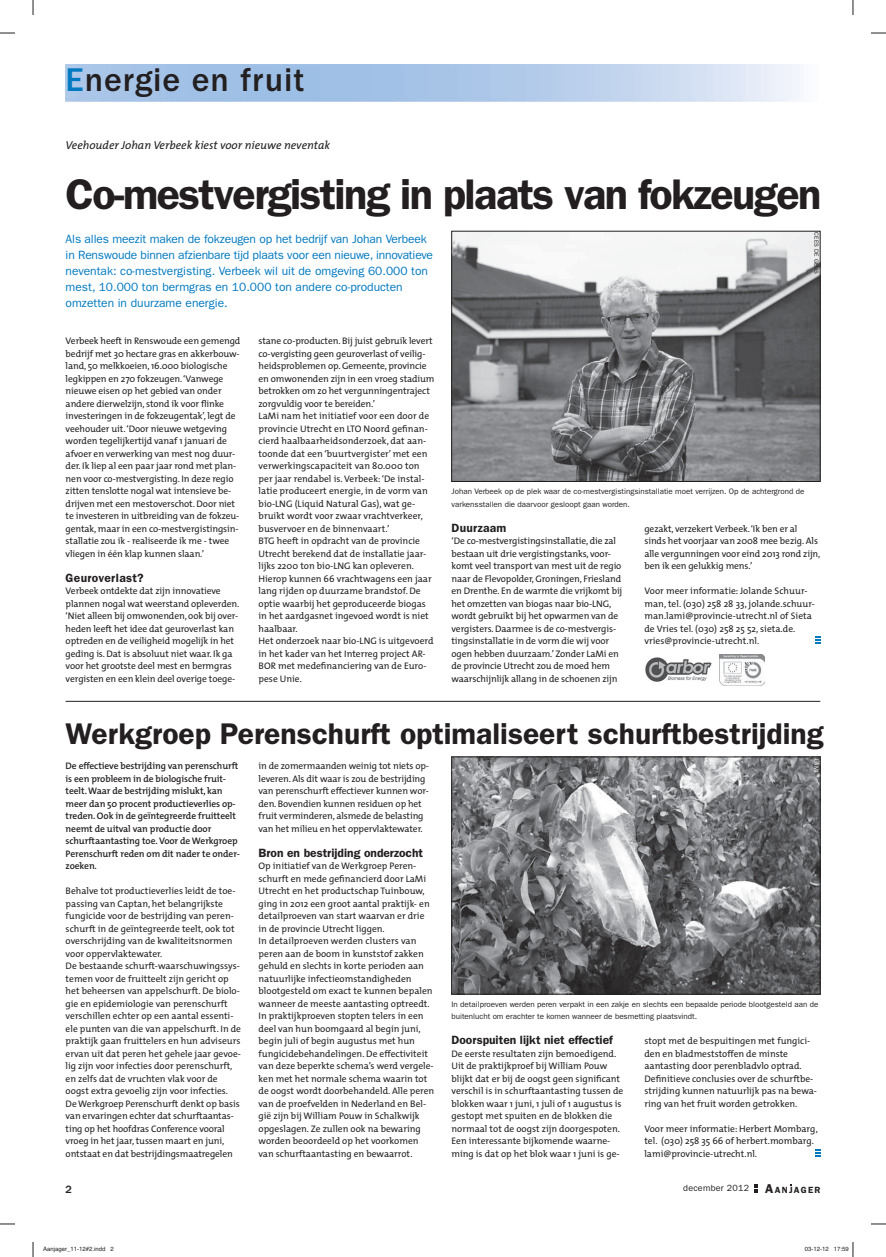
<style>
.page{position:relative;width:886px;height:1257px;background:#fff}
.page>*{position:absolute;margin:0;border:0;box-sizing:border-box;transform-origin:0 0}
.t1{font:600 43px "Franklin Gothic";letter-spacing:-.035em;color:#231f20}
.t2{font:500 34px "Franklin Gothic";letter-spacing:.025em;color:#231f20}
.t3{font:600 30px "Franklin Gothic";color:#231f20}
.t4{font:12px/16px "Franklin Gothic";letter-spacing:-.01em;color:#0079c1}
.t5{font:600 12px "Franklin Gothic";color:#231f20}
.t6{font:600 12px "Franklin Gothic";letter-spacing:.025em;color:#231f20}
.t7{font:italic 11.5px "The Mix";color:#231f20}
.t8{font:500 11px "Franklin Gothic";color:#231f20}
.t9{font:9.5px/12.5px "The Mix";color:#231f20}
.t10{font:600 9.5px/12.5px "The Mix";letter-spacing:-.01em;color:#231f20}
.t11{font:9px "Franklin Gothic";letter-spacing:.025em;color:#231f20}
.t12{font:600 9px "Franklin Gothic";letter-spacing:.145em;color:#231f20}
.t13{font:8px/12.5px "Franklin Gothic";color:#231f20}
.t14{font:6px "Helvetica";color:#231f20}
.t15{font:6px "Franklin Gothic";letter-spacing:.025em;color:#231f20}
.t16{font:6px "Franklin Gothic";color:#fff}
.s1{color:#0079c1}
.s2{font-size:12.9px}
</style>
<div class="page">
<svg style="left:754px;top:1184px;width:3px;height:8px"></svg>
<img style="left:453px;top:233px;width:365px;height:246px">
<div style="left:451px;top:231px;width:369px;height:250px;border:1px solid #231f20"></div>
<svg style="left:815px;top:636px;width:5px;height:8px"></svg>
<hr style="left:66px;top:701px;width:754px;height:1px;background:#231f20">
<img style="left:453px;top:758px;width:365px;height:234px">
<div style="left:451px;top:756px;width:369px;height:238px;border:1px solid #231f20"></div>
<svg style="left:815px;top:1149px;width:5px;height:8px"></svg>
<img style="left:645px;top:657px;width:67px;height:25px">
<img style="left:719px;top:654px;width:45px;height:31px">
<svg style="left:0;top:32px;width:15px;height:2px"></svg>
<svg style="left:871px;top:32px;width:14px;height:2px"></svg>
<svg style="left:0;top:1223px;width:15px;height:1px"></svg>
<svg style="left:871px;top:1223px;width:14px;height:1px"></svg>
<svg style="left:32px;top:0;width:2px;height:15px"></svg>
<svg style="left:32px;top:1242px;width:2px;height:15px"></svg>
<svg style="left:852px;top:0;width:1px;height:15px"></svg>
<svg style="left:852px;top:1242px;width:1px;height:15px"></svg>
<h2 class="t2" style="left:66px;top:68px;width:240px"><span class="s1">E</span>nergie en fruit</h2>
<p class="t7" style="left:66px;top:141px;width:266px">Veehouder Johan Verbeek kiest voor nieuwe neventak</p>
<h1 class="t1" style="left:66px;top:178px;width:757px">Co-mestvergisting in plaats van fokzeugen</h1>
<p class="t4" style="left:66px;top:232px;width:369px">Als alles meezit maken de fokzeugen op het bedrijf van Johan Verbeek in Renswoude binnen afzienbare tijd plaats voor een nieuwe, innovatieve neventak: co-mestvergisting. Verbeek wil uit de omgeving 60.000 ton mest, 10.000 ton bermgras en 10.000 ton andere co-producten omzetten in duurzame energie.</p>
<p class="t9" style="left:66px;top:335px;width:176px">Verbeek heeft in Renswoude een gemengd bedrijf met 30 hectare gras en akkerbouw&shy;land, 50 melkkoeien, 16.000 biologische legkippen en 270 fokzeugen. ‘Vanwege nieuwe eisen op het gebied van onder andere dierwelzijn, stond ik voor flinke investeringen in de fokzeugentak’, legt de veehouder uit. ‘Door nieuwe wetgeving worden tegelijkertijd vanaf 1 januari de afvoer en verwerking van mest nog duur&shy;der. Ik liep al een paar jaar rond met plan&shy;nen voor co-mestvergisting. In deze regio zitten tenslotte nogal wat intensieve be&shy;drijven met een mestoverschot. Door niet te investeren in uitbreiding van de fokzeu&shy;gentak, maar in een co-mestvergistingsin&shy;stallatie zou ik - realiseerde ik me - twee vliegen in één klap kunnen slaan.’</p>
<p class="t6" style="left:66px;top:573px;width:80px">Geuroverlast?</p>
<p class="t9" style="left:66px;top:585px;width:175px">Verbeek ontdekte dat zijn innovatieve plannen nogal wat weerstand opleverden. ‘Niet alleen bij omwonenden, ook bij over&shy;heden leeft het idee dat geuroverlast kan optreden en de veiligheid mogelijk in het geding is. Dat is absoluut niet waar. Ik ga voor het grootste deel mest en bermgras vergisten en een klein deel overige toege-</p>
<p class="t9" style="left:258px;top:335px;width:177px">stane co-producten. Bij juist gebruik levert co-vergisting geen geuroverlast of veilig&shy;heidsproblemen op. Gemeente, provincie en omwonenden zijn in een vroeg stadium betrokken om zo het vergunningentraject zorgvuldig voor te bereiden.’<br>LaMi nam het initiatief voor een door de provincie Utrecht en LTO Noord gefinan&shy;cierd haalbaarheidsonderzoek, dat aan&shy;toonde dat een ‘buurtvergister’ met een verwerkingscapaciteit van 80.000 ton per jaar rendabel is. Verbeek: ‘De instal&shy;latie produceert energie, in de vorm van bio-LNG (Liquid Natural Gas), wat ge&shy;bruikt wordt voor zwaar vrachtverkeer, busvervoer en de binnenvaart.’<br>BTG heeft in opdracht van de provincie Utrecht berekend dat de installatie jaar&shy;lijks 2200 ton bio-LNG kan opleveren.<br>Hierop kunnen 66 vrachtwagens een jaar lang rijden op duurzame brandstof. De optie waarbij het geproduceerde biogas in het aardgasnet ingevoed wordt is niet haalbaar.<br>Het onderzoek naar bio-LNG is uitgevoerd in het kader van het Interreg project AR-BOR met medefinanciering van de Euro&shy;pese Unie.</p>
<p class="t15" style="left:818px;top:232px;width:43px;rotate:90deg">CEES DE GEUS</p>
<p class="t13" style="left:451px;top:486px;width:354px">Johan Verbeek op de plek waar de co-mestvergistingsinstallatie moet verrijzen. Op de achtergrond de varkensstallen die daarvoor gesloopt gaan worden.</p>
<p class="t6" style="left:451px;top:523px;width:56px">Duurzaam</p>
<p class="t9" style="left:451px;top:535px;width:172px">‘De co-mestvergistingsinstallatie, die zal bestaan uit drie vergistingstanks, voor&shy;komt veel transport van mest uit de regio naar de Flevopolder, Groningen, Friesland en Drenthe. En de warmte die vrijkomt bij het omzetten van biogas naar bio-LNG, wordt gebruikt bij het opwarmen van de vergisters. Daarmee is de co-mestvergis&shy;tingsinstallatie in de vorm die wij voor ogen hebben duurzaam.’ Zonder LaMi en de provincie Utrecht zou de moed hem waarschijnlijk allang in de schoenen zijn</p>
<p class="t9" style="left:644px;top:523px;width:177px">gezakt, verzekert Verbeek. ‘Ik ben er al sinds het voorjaar van 2008 mee bezig. Als alle vergunningen voor eind 2013 rond zijn, ben ik een gelukkig mens.’</p>
<p class="t9" style="left:644px;top:585px;width:172px">Voor meer informatie: Jolande Schuur&shy;man, tel. (030) 258 28 33, jolande.schuur&shy;man.lami@provincie-utrecht.nl of Sieta de Vries tel. (030) 258 25 52, sieta.de. vries@provincie-utrecht.nl.</p>
<h3 class="t3" style="left:66px;top:723px;width:759px">Werkgroep Perenschurft optimaliseert schurftbestrijding</h3>
<p class="t10" style="left:66px;top:760px;width:176px">De effectieve bestrijding van perenschurft is een probleem in de biologische fruit&shy;teelt. Waar de bestrijding mislukt, kan meer dan 50 procent productieverlies op&shy;treden. Ook in de geïntegreerde fruitteelt neemt de uitval van productie door schurftaantasting toe. Voor de Werkgroep Perenschurft reden om dit nader te onder&shy;zoeken.</p>
<p class="t9" style="left:66px;top:885px;width:177px">Behalve tot productieverlies leidt de toe&shy;passing van Captan, het belangrijkste fungicide voor de bestrijding van peren&shy;schurft in de geïntegreerde teelt, ook tot overschrijding van de kwaliteitsnormen voor oppervlaktewater.<br>De bestaande schurft-waarschuwingssys&shy;temen voor de fruitteelt zijn gericht op het beheersen van appelschurft. De biolo&shy;gie en epidemiologie van perenschurft verschillen echter op een aantal essenti&shy;ele punten van die van appelschurft. In de praktijk gaan fruittelers en hun adviseurs ervan uit dat peren het gehele jaar gevoe&shy;lig zijn voor infecties door perenschurft, en zelfs dat de vruchten vlak voor de oogst extra gevoelig zijn voor infecties.<br>De Werkgroep Perenschurft denkt op basis van ervaringen echter dat schurftaantas&shy;ting op het hoofdras Conference vooral vroeg in het jaar, tussen maart en juni, ontstaat en dat bestrijdingsmaatregelen</p>
<p class="t16" style="left:818px;top:759px;width:15px;rotate:90deg">LAMI</p>
<p class="t9" style="left:258px;top:760px;width:172px">in de zomermaanden weinig tot niets op&shy;leveren. Als dit waar is zou de bestrijding van perenschurft effectiever kunnen wor&shy;den. Bovendien kunnen residuen op het fruit verminderen, alsmede de belasting van het milieu en het oppervlaktewater.</p>
<p class="t5" style="left:258px;top:848px;width:166px">Bron en bestrijding onderzocht</p>
<p class="t9" style="left:258px;top:860px;width:177px">Op initiatief van de Werkgroep Peren&shy;schurft en mede gefinancierd door LaMi Utrecht en het productschap Tuinbouw, ging in 2012 een groot aantal praktijk- en detailproeven van start waarvan er drie in de provincie Utrecht liggen.<br>In detailproeven werden clusters van peren aan de boom in kunststof zakken gehuld en slechts in korte perioden aan natuurlijke infectieomstandigheden blootgesteld om exact te kunnen bepalen wanneer de meeste aantasting optreedt.<br>In praktijkproeven stopten telers in een deel van hun boomgaard al begin juni, begin juli of begin augustus met hun fungicidebehandelingen. De effectiviteit van deze beperkte schema’s werd vergele&shy;ken met het normale schema waarin tot de oogst wordt doorbehandeld. Alle peren van de proefvelden in Nederland en Bel&shy;gië zijn bij William Pouw in Schalkwijk opgeslagen. Ze zullen ook na bewaring worden beoordeeld op het voorkomen van schurftaantasting en bewaarrot.</p>
<p class="t13" style="left:451px;top:998px;width:368px">In detailproeven werden peren verpakt in een zakje en slechts een bepaalde periode blootgesteld aan de buitenlucht om erachter te komen wanneer de besmetting plaatsvindt.</p>
<p class="t5" style="left:451px;top:1036px;width:163px">Doorspuiten lijkt niet effectief</p>
<p class="t9" style="left:451px;top:1048px;width:173px">De eerste resultaten zijn bemoedigend.<br>Uit de praktijkproef bij William Pouw blijkt dat er bij de oogst geen significant verschil is in schurftaantasting tussen de blokken waar 1 juni, 1 juli of 1 augustus is gestopt met spuiten en de blokken die normaal tot de oogst zijn doorgespoten.<br>Een interessante bijkomende waarne&shy;ming is dat op het blok waar 1 juni is ge-</p>
<p class="t9" style="left:644px;top:1035px;width:174px">stopt met de bespuitingen met fungici&shy;den en bladmeststoffen de minste aantasting door perenbladvlo optrad.<br>Definitieve conclusies over de schurftbe&shy;strijding kunnen natuurlijk pas na bewa&shy;ring van het fruit worden getrokken.</p>
<p class="t9" style="left:644px;top:1123px;width:175px">Voor meer informatie: Herbert Mombarg, tel. (030) 258 35 66 of herbert.mombarg. lami@provincie-utrecht.nl.</p>
<p class="t8" style="left:66px;top:1185px;width:8px">2</p>
<p class="t12" style="left:765px;top:1184px;width:57px"><span class="s2">A</span>ANJAGER</p>
<p class="t11" style="left:683px;top:1184px;width:67px">december 2012</p>
<p class="t14" style="left:43px;top:1246px;width:72px">Aanjager_11-12#2.indd 2</p>
<p class="t14" style="left:804px;top:1246px;width:46px">03-12-12 17:59</p>
</div>
